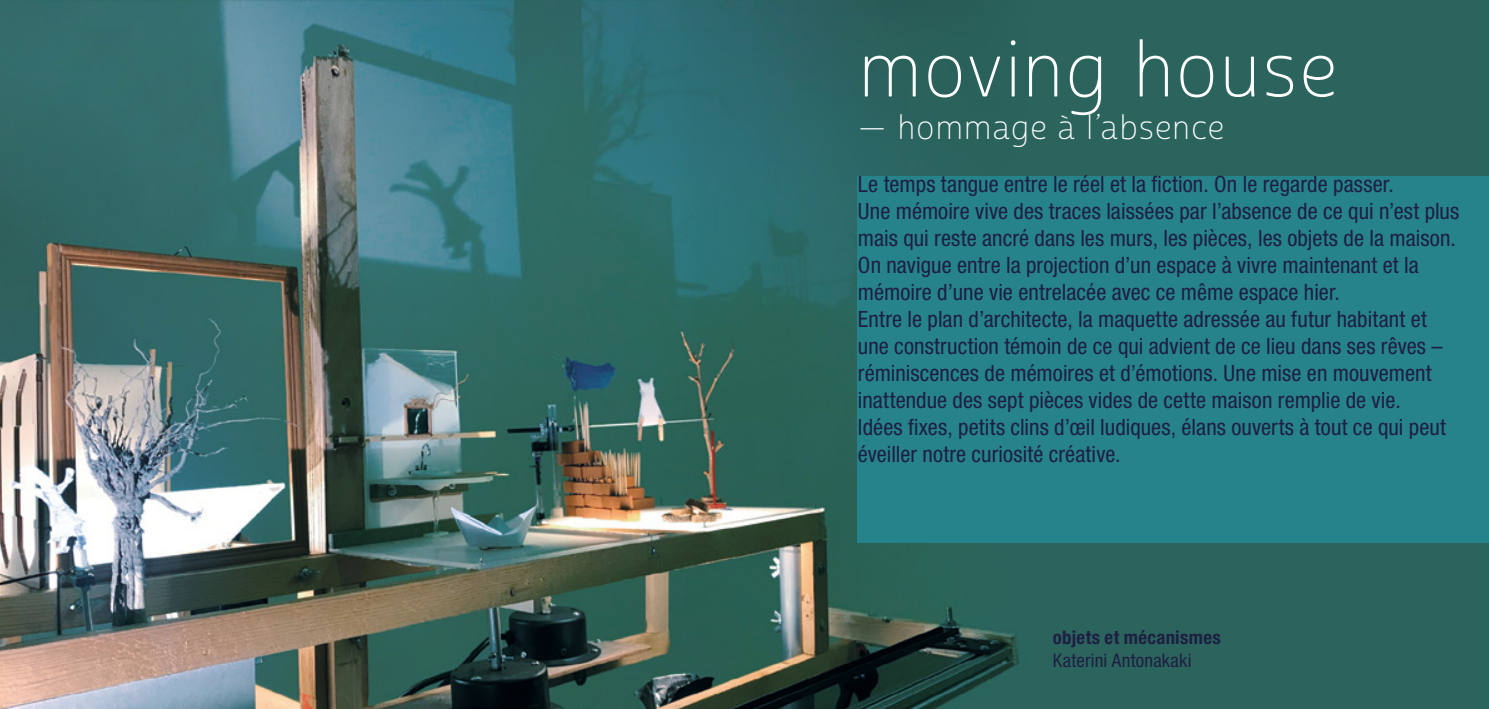
<style>
.page{position:relative;width:1489px;height:709px;background:#fff}
.page>*{position:absolute;margin:0;border:0;box-sizing:border-box;transform-origin:0 0}
.t1{font:75px "Cabrito Sans Nor Thi";letter-spacing:.015em;color:#fff}
.t2{font:32.5px "Cabrito Sans Nor Thi";letter-spacing:.02em;color:#fff}
.t3{font:condensed 22.5px/27px "Helvetica Neue LT Std";letter-spacing:.005em;color:#1e1f42}
.t4{font:700 condensed 18.75px "Helvetica Neue LT Std";letter-spacing:.015em;color:#1e1f42}
.t5{font:condensed 18.75px "Helvetica Neue LT Std";letter-spacing:.015em;color:#1e1f42}
</style>
<div class="page">
<img style="left:0;top:0;width:1488px;height:709px">
<div style="left:857px;top:176px;width:631px;height:366px;background:#26838b"></div>
<h1 class="t1" style="left:857px;top:25px;width:481px">moving house</h1>
<h2 class="t2" style="left:857px;top:108px;width:368px">— hommage à l’absence</h2>
<p class="t3" style="left:857px;top:170px;width:603px">Le temps tangue entre le réel et la fiction. On le regarde passer.<br>Une mémoire vive des traces laissées par l’absence de ce qui n’est plus mais qui reste ancré dans les murs, les pièces, les objets de la maison.<br>On navigue entre la projection d’un espace à vivre maintenant et la mémoire d’une vie entrelacée avec ce même espace hier.<br>Entre le plan d’architecte, la maquette adressée au futur habitant et une construction témoin de ce qui advient de ce lieu dans ses rêves – réminiscences de mémoires et d’émotions. Une mise en mouvement inattendue des sept pièces vides de cette maison remplie de vie.<br>Idées fixes, petits clins d’œil ludiques, élans ouverts à tout ce qui peut éveiller notre curiosité créative.</p>
<p class="t4" style="left:1052px;top:626px;width:169px">objets et mécanismes</p>
<p class="t5" style="left:1052px;top:649px;width:140px">Katerini Antonakaki</p>
</div>
